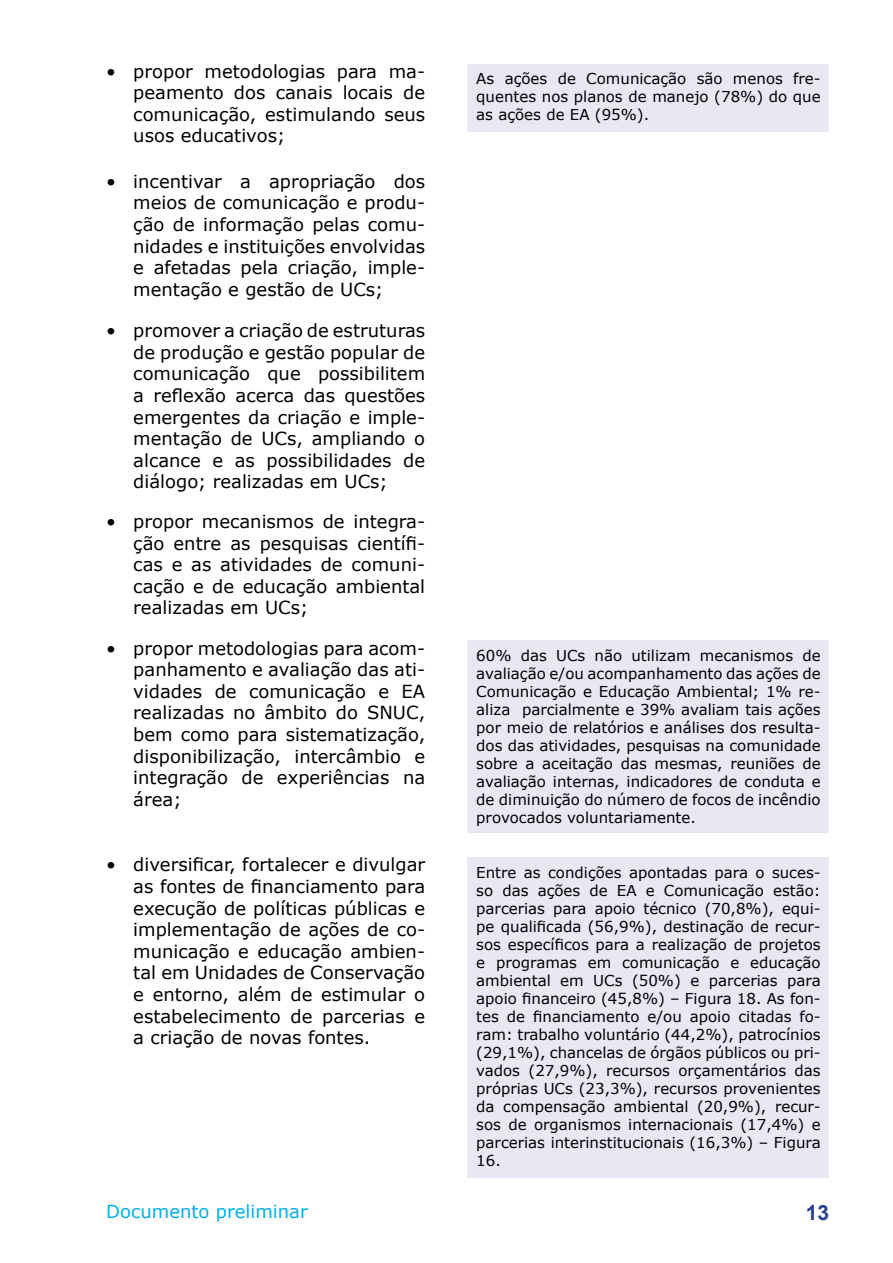
<style>
.page{position:relative;width:893px;height:1263px;background:#fff}
.page>*{position:absolute;margin:0;border:0;box-sizing:border-box;transform-origin:0 0}
.t1{font:700 21px "Arial";color:#25408f}
.t2{font:18px/21.6px "Verdana";color:#000;text-align:justify}
.t3{font:18px "Verdana";color:#00aeef}
.t4{font:15px/18px "Verdana";color:#000;text-align:justify}
</style>
<div class="page">
<div style="left:468px;top:64px;width:361px;height:67px;background:#e8e7f4"></div>
<div style="left:468px;top:641px;width:361px;height:192px;background:#e8e7f4"></div>
<div style="left:468px;top:857px;width:361px;height:321px;background:#e8e7f4"></div>
<p class="t2" style="left:133px;top:60px;width:293px;text-indent:-27px">• propor metodologias para ma&shy;peamento dos canais locais de comunicação, estimulando seus usos educativos;</p>
<p class="t4" style="left:476px;top:69px;width:346px">As ações de Comunicação são menos fre&shy;quentes nos planos de manejo (78%) do que as ações de EA (95%).</p>
<p class="t2" style="left:133px;top:170px;width:293px;text-indent:-27px">• incentivar a apropriação dos meios de comunicação e produ&shy;ção de informação pelas comu&shy;nidades e instituições envolvidas e afetadas pela criação, imple&shy;mentação e gestão de UCs;</p>
<p class="t2" style="left:133px;top:319px;width:293px;text-indent:-27px">• promover a criação de estruturas de produção e gestão popular de comunicação que possibilitem a reflexão acerca das questões emergentes da criação e imple&shy;mentação de UCs, ampliando o alcance e as possibilidades de diálogo; realizadas em UCs;</p>
<p class="t2" style="left:133px;top:510px;width:293px;text-indent:-27px">• propor mecanismos de integra&shy;ção entre as pesquisas científi&shy;cas e as atividades de comuni&shy;cação e de educação ambiental realizadas em UCs;</p>
<p class="t2" style="left:133px;top:637px;width:293px;text-indent:-27px">• propor metodologias para acom&shy;panhamento e avaliação das ati&shy;vidades de comunicação e EA realizadas no âmbito do SNUC, bem como para sistematização, disponibilização, intercâmbio e integração de experiências na área;</p>
<p class="t4" style="left:476px;top:646px;width:346px">60% das UCs não utilizam mecanismos de avaliação e/ou acompanhamento das ações de Comunicação e Educação Ambiental; 1% re&shy;aliza parcialmente e 39% avaliam tais ações por meio de relatórios e análises dos resulta&shy;dos das atividades, pesquisas na comunidade sobre a aceitação das mesmas, reuniões de avaliação internas, indicadores de conduta e de diminuição do número de focos de incêndio provocados voluntariamente.</p>
<p class="t2" style="left:133px;top:853px;width:293px;text-indent:-27px">• diversificar, fortalecer e divulgar as fontes de financiamento para execução de políticas públicas e implementação de ações de co&shy;municação e educação ambien&shy;tal em Unidades de Conservação e entorno, além de estimular o estabelecimento de parcerias e a criação de novas fontes.</p>
<p class="t4" style="left:476px;top:863px;width:346px">Entre as condições apontadas para o suces&shy;so das ações de EA e Comunicação estão: parcerias para apoio técnico (70,8%), equi&shy;pe qualificada (56,9%), destinação de recur&shy;sos específicos para a realização de projetos e programas em comunicação e educação ambiental em UCs (50%) e parcerias para apoio financeiro (45,8%) – Figura 18. As fon&shy;tes de financiamento e/ou apoio citadas fo&shy;ram: trabalho voluntário (44,2%), patrocínios (29,1%), chancelas de órgãos públicos ou pri&shy;vados (27,9%), recursos orçamentários das próprias UCs (23,3%), recursos provenientes da compensação ambiental (20,9%), recur&shy;sos de organismos internacionais (17,4%) e parcerias interinstitucionais (16,3%) – Figura 16.</p>
<p class="t3" style="left:106px;top:1199px;width:203px">Documento preliminar</p>
<h1 class="t1" style="left:806px;top:1198px;width:25px">13</h1>
</div>
